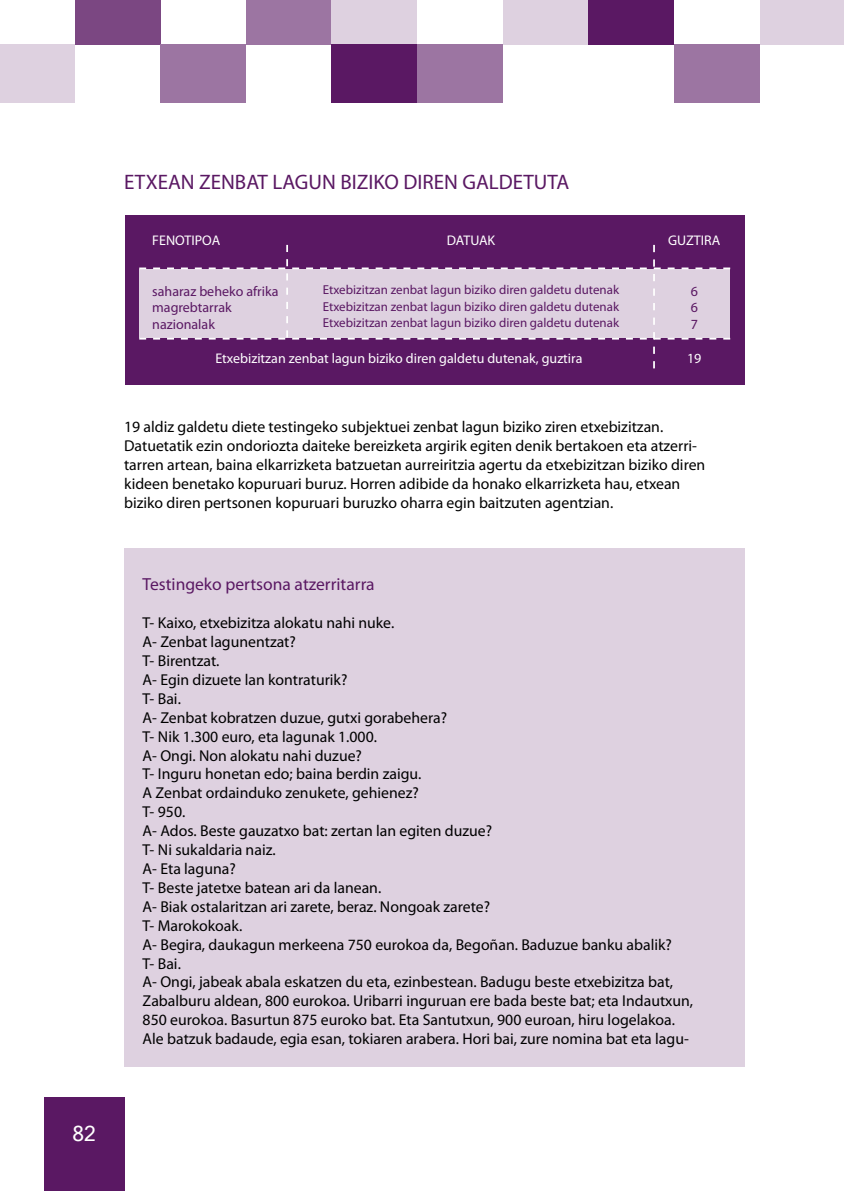
<style>
.page{position:relative;width:844px;height:1191px;background:#fff}
.page>*{position:absolute;margin:0;border:0;box-sizing:border-box;transform-origin:0 0}
.t1{font:21px "Myriad Pro";color:#5a1863}
.t2{font:21px "Microsoft Sans Serif";color:#fff}
.t3{font:17.5px "Myriad Pro";color:#5a1863}
.t4{font:15.75px/18.9px "Myriad Pro";color:#000}
.t5{font:14px "Myriad Pro";color:#fff}
.t6{font:14px/16.8px "Myriad Pro";color:#5a1863}
.t7{font:12.95px/16.8px "Myriad Pro";color:#5a1863}
</style>
<div class="page">
<div style="left:44px;top:1097px;width:80px;height:94px;background:#5a1863"></div>
<div style="left:759px;top:0;width:84px;height:44px;background:#ded1e0"></div>
<div style="left:75px;top:0;width:85px;height:44px;background:#7b4782"></div>
<div style="left:246px;top:0;width:85px;height:44px;background:#9c75a2"></div>
<div style="left:331px;top:0;width:86px;height:44px;background:#ded1e0"></div>
<div style="left:502px;top:0;width:86px;height:44px;background:#ded1e0"></div>
<div style="left:588px;top:0;width:86px;height:44px;background:#5a1863"></div>
<div style="left:0;top:44px;width:75px;height:59px;background:#ded1e0"></div>
<div style="left:160px;top:44px;width:86px;height:59px;background:#9c75a2"></div>
<div style="left:331px;top:44px;width:86px;height:59px;background:#5a1863"></div>
<div style="left:417px;top:44px;width:85px;height:59px;background:#9c75a2"></div>
<div style="left:674px;top:44px;width:85px;height:59px;background:#9c75a2"></div>
<div style="left:125px;top:215px;width:619px;height:169px;background:#5a1863"></div>
<svg style="left:139px;top:245px;width:591px;height:123px"></svg>
<div style="left:124px;top:548px;width:620px;height:519px;background:#ded1e0"></div>
<h1 class="t1" style="left:124px;top:169px;width:446px">ETXEAN ZENBAT LAGUN BIZIKO DIREN GALDETUTA</h1>
<p class="t5" style="left:152px;top:232px;width:69px">FENOTIPOA</p>
<p class="t5" style="left:446px;top:232px;width:50px">DATUAK</p>
<p class="t7" style="left:323px;top:281px;width:298px">Etxebizitzan zenbat lagun biziko diren galdetu dutenak<br>Etxebizitzan zenbat lagun biziko diren galdetu dutenak</p>
<p class="t7" style="left:323px;top:314px;width:298px">Etxebizitzan zenbat lagun biziko diren galdetu dutenak</p>
<p class="t6" style="left:152px;top:282px;width:128px">saharaz beheko afrika magrebtarrak nazionalak</p>
<p class="t5" style="left:215px;top:349px;width:368px">Etxebizitzan zenbat lagun biziko diren galdetu dutenak, guztira</p>
<p class="t5" style="left:668px;top:232px;width:54px">GUZTIRA</p>
<p class="t6" style="left:690px;top:282px;width:9px;text-align:justify">6<br>6<br>7</p>
<p class="t5" style="left:687px;top:349px;width:16px">19</p>
<p class="t4" style="left:124px;top:417px;width:582px">19 aldiz galdetu diete testingeko subjektuei zenbat lagun biziko ziren etxebizitzan.<br>Datuetatik ezin ondoriozta daiteke bereizketa argirik egiten denik bertakoen eta atzerri&shy;tarren artean, baina elkarrizketa batzuetan aurreiritzia agertu da etxebizitzan biziko diren kideen benetako kopuruari buruz. Horren adibide da honako elkarrizketa hau, etxean biziko diren pertsonen kopuruari buruzko oharra egin baitzuten agentzian.</p>
<p class="t3" style="left:143px;top:574px;width:233px">Testingeko pertsona atzerritarra</p>
<p class="t4" style="left:143px;top:613px;width:552px">T- Kaixo, etxebizitza alokatu nahi nuke.<br>A- Zenbat lagunentzat?<br>T- Birentzat.<br>A- Egin dizuete lan kontraturik?<br>T- Bai.<br>A- Zenbat kobratzen duzue, gutxi gorabehera?<br>T- Nik 1.300 euro, eta lagunak 1.000.<br>A- Ongi. Non alokatu nahi duzue?<br>T- Inguru honetan edo; baina berdin zaigu.<br>A Zenbat ordainduko zenukete, gehienez?<br>T- 950.<br>A- Ados. Beste gauzatxo bat: zertan lan egiten duzue?<br>T- Ni sukaldaria naiz.<br>A- Eta laguna?<br>T- Beste jatetxe batean ari da lanean.<br>A- Biak ostalaritzan ari zarete, beraz. Nongoak zarete?<br>T- Marokokoak.<br>A- Begira, daukagun merkeena 750 eurokoa da, Begoñan. Baduzue banku abalik?<br>T- Bai.<br>A- Ongi, jabeak abala eskatzen du eta, ezinbestean. Badugu beste etxebizitza bat, Zabalburu aldean, 800 eurokoa. Uribarri inguruan ere bada beste bat; eta Indautxun, 850 eurokoa. Basurtun 875 euroko bat. Eta Santutxun, 900 euroan, hiru logelakoa.<br>Ale batzuk badaude, egia esan, tokiaren arabera. Hori bai, zure nomina bat eta lagu-</p>
<h1 class="t2" style="left:72px;top:1121px;width:25px">82</h1>
</div>
